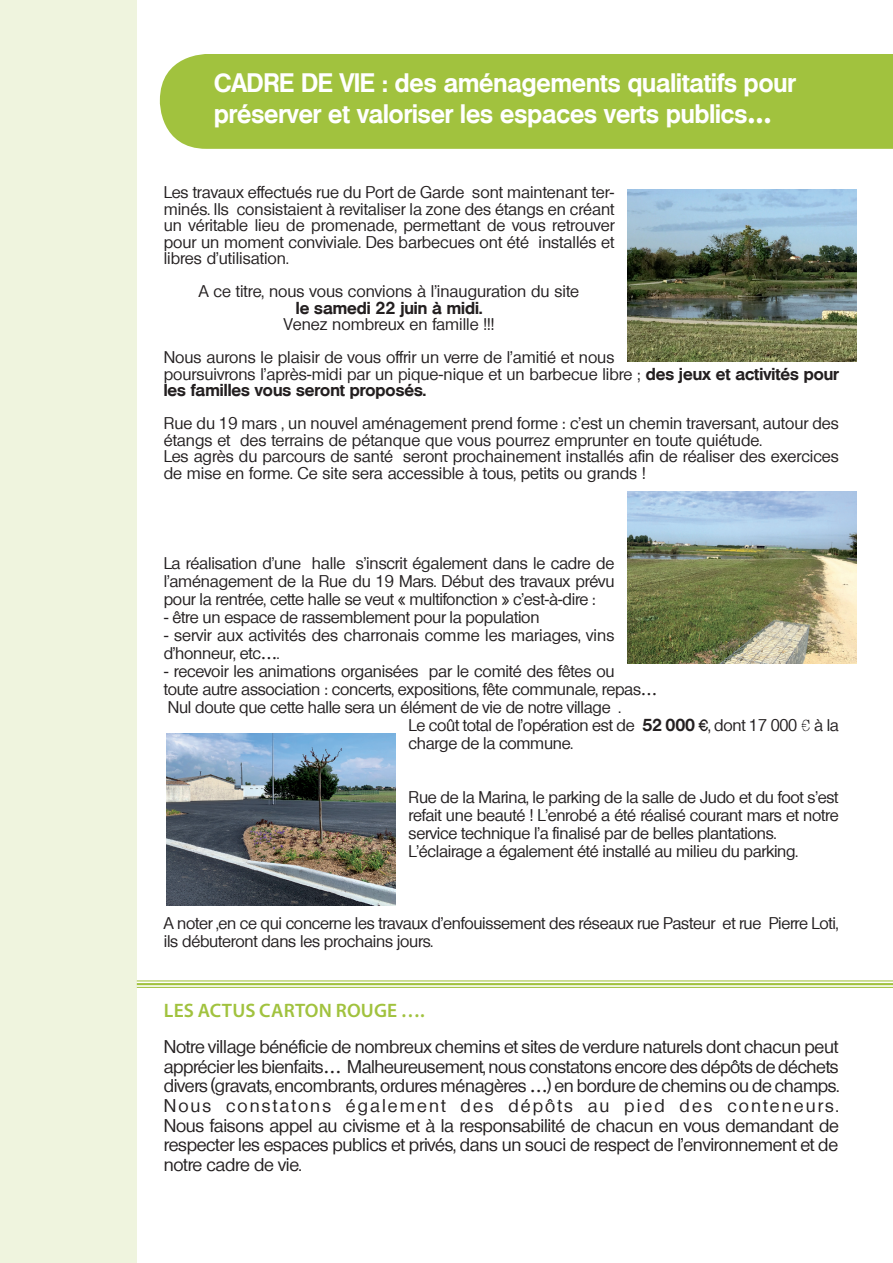
<style>
.page{position:relative;width:893px;height:1263px;background:#fff}
.page>*{position:absolute;margin:0;border:0;box-sizing:border-box;transform-origin:0 0}
.t1{font:700 25.5px/30.6px "Olympia";color:#fff;scale:.95 1}
.t2{font:600 19.5px "Myriad Pro";letter-spacing:.01em;color:#a1c23e}
.t3{font:500 18px/19.5px "Olympia";letter-spacing:-.015em;color:#231f20;text-align:justify}
.t4{font:500 16.5px/16.5px "Olympia";color:#231f20}
.s1{font-weight:700}
.s2{font-family:"Euro Collection";font-weight:400}
</style>
<div class="page">
<div style="left:160px;top:54px;width:733px;height:95px;background:#a1c23e"></div>
<div style="left:1px;top:0;width:136px;height:1263px;background:#eff4de"></div>
<hr style="left:137px;top:980px;width:756px;height:1px;background:#a1c23e">
<hr style="left:137px;top:983px;width:756px;height:2px;background:#a1c23e">
<hr style="left:137px;top:987px;width:756px;height:1px;background:#a1c23e">
<img style="left:627px;top:189px;width:230px;height:172px">
<img style="left:627px;top:491px;width:230px;height:172px">
<img style="left:166px;top:733px;width:230px;height:173px">
<p class="t1" style="left:214px;top:68px;width:614px">CADRE DE VIE : des aménagements qualitatifs pour préserver et valoriser les espaces verts publics…</p>
<p class="t4" style="left:164px;top:184px;width:452px;text-align:justify">Les travaux effectués rue du Port de Garde sont maintenant ter&shy;minés. Ils consistaient à revitaliser la zone des étangs en créant un véritable lieu de promenade, permettant de vous retrouver pour un moment conviviale. Des barbecues ont été installés et libres d’utilisation.</p>
<p class="t4" style="left:199px;top:283px;width:382px;text-align:center">A ce titre, nous vous convions à l’inauguration du site <span class="s1">le samedi 22 juin à midi.<br></span>Venez nombreux en famille !!!</p>
<p class="t4" style="left:164px;top:349px;width:677px">Nous aurons le plaisir de vous offrir un verre de l’amitié et nous<br>poursuivrons l’après-midi par un pique-nique et un barbecue libre ; <span class="s1">des jeux et activités pour les familles vous seront proposés.</span></p>
<p class="t4" style="left:164px;top:415px;width:677px">Rue du 19 mars , un nouvel aménagement prend forme : c’est un chemin traversant, autour des étangs et des terrains de pétanque que vous pourrez emprunter en toute quiétude.</p>
<p class="t4" style="left:164px;top:448px;width:677px">Les agrès du parcours de santé seront prochainement installés afin de réaliser des exercices de mise en forme. Ce site sera accessible à tous, petits ou grands !</p>
<p class="t4" style="left:164px;top:554px;width:452px;line-height:18px;text-align:justify">La réalisation d’une halle s’inscrit également dans le cadre de l’aménagement de la Rue du 19 Mars. Début des travaux prévu pour la rentrée, cette halle se veut « multifonction » c’est-à-dire :</p>
<p class="t4" style="left:164px;top:608px;width:377px">- être un espace de rassemblement pour la population</p>
<p class="t4" style="left:164px;top:626px;width:452px;line-height:18px">- servir aux activités des charronais comme les mariages, vins d’honneur, etc….</p>
<p class="t4" style="left:164px;top:662px;width:495px;line-height:18px">- recevoir les animations organisées par le comité des fêtes ou<br>toute autre association : concerts, expositions, fête communale, repas…</p>
<p class="t4" style="left:168px;top:698px;width:455px">Nul doute que cette halle sera un élément de vie de notre village .</p>
<p class="t4" style="left:409px;top:716px;width:432px;line-height:18px">Le coût total de l’opération est de <span class="s1">52 000</span> <span class="s2">T</span>, dont 17 000 <span class="s2">x</span> à la charge de la commune.</p>
<p class="t4" style="left:409px;top:788px;width:431px;line-height:18px;text-align:justify">Rue de la Marina, le parking de la salle de Judo et du foot s’est refait une beauté ! L’enrobé a été réalisé courant mars et notre service technique l’a finalisé par de belles plantations.</p>
<p class="t4" style="left:409px;top:842px;width:391px">L’éclairage a également été installé au milieu du parking.</p>
<p class="t4" style="left:164px;top:914px;width:676px;line-height:18px">A noter ,en ce qui concerne les travaux d’enfouissement des réseaux rue Pasteur et rue Pierre Loti, ils débuteront dans les prochains jours.</p>
<p class="t2" style="left:164px;top:998px;width:262px">LES ACTUS CARTON ROUGE ….</p>
<p class="t3" style="left:164px;top:1037px;width:677px">Notre village bénéficie de nombreux chemins et sites de verdure naturels dont chacun peut apprécier les bienfaits… Malheureusement, nous constatons encore des dépôts de déchets divers (gravats, encombrants, ordures ménagères …) en bordure de chemins ou de champs.</p>
<p class="t3" style="left:164px;top:1096px;width:677px">Nous constatons également des dépôts au pied des conteneurs.<br>Nous faisons appel au civisme et à la responsabilité de chacun en vous demandant de respecter les espaces publics et privés, dans un souci de respect de l’environnement et de notre cadre de vie.</p>
</div>
